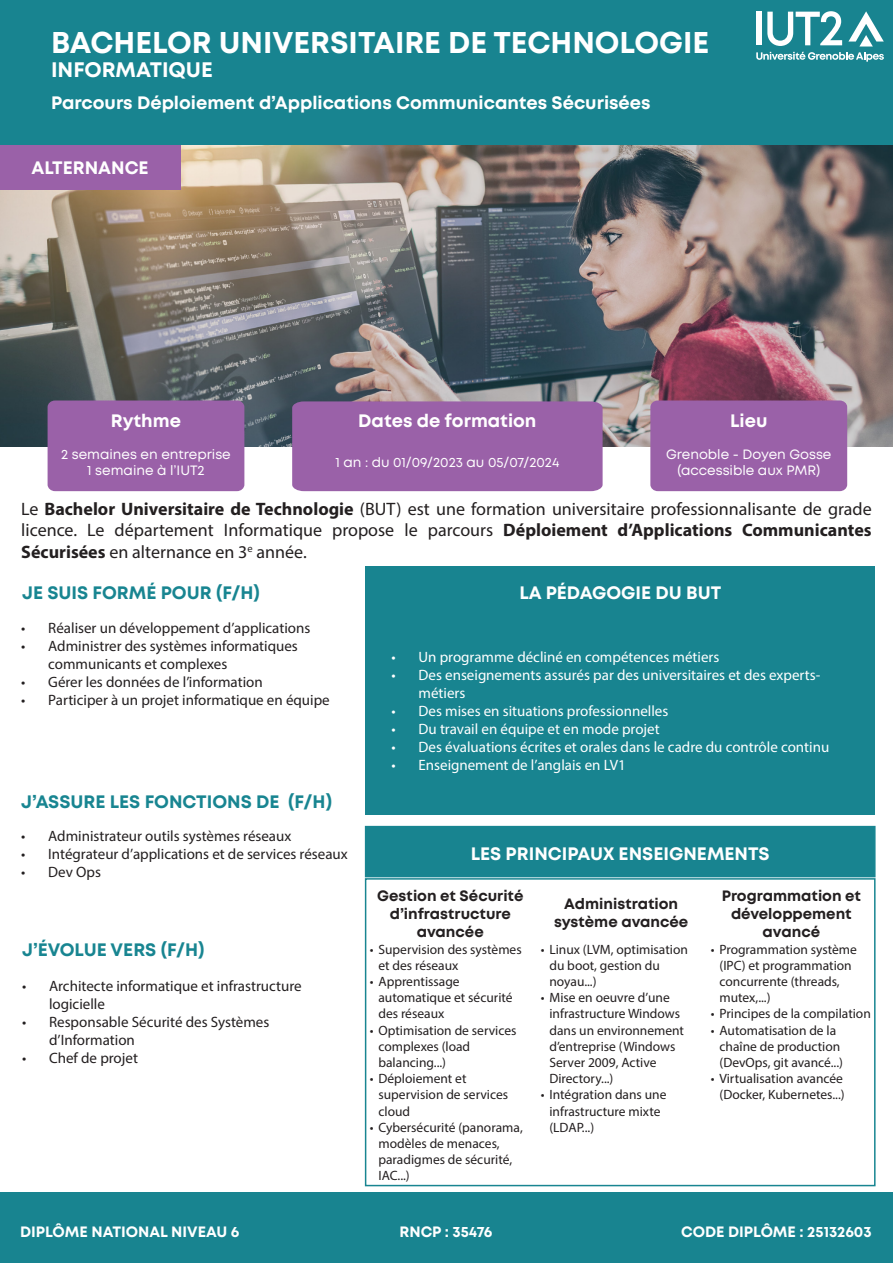
<style>
.page{position:relative;width:893px;height:1263px;background:#fff}
.page>*{position:absolute;margin:0;border:0;box-sizing:border-box;transform-origin:0 0}
.t1{font:700 30px "Mont";color:#fff}
.t2{font:700 21px "Mont";color:#fff}
.t3{font:18px/21.6px "Myriad Pro";color:#231f20;text-align:justify}
.t4{font:700 18px "Mont";color:#fff}
.t5{font:700 18px "Mont";color:#188591}
.t6{font:15px/18px "Myriad Pro";color:#231f20}
.t7{font:15px/18px "Myriad Pro";color:#fff}
.t8{font:700 15px/18px "Mont";color:#231f20;text-align:center}
.t9{font:700 15px "Mont";color:#fff}
.t10{font:13.5px/16.2px "Myriad Pro";color:#231f20}
.t11{font:13.5px/16.2px "Mont";color:#fff;text-align:center}
.s1{font-weight:700}
</style>
<div class="page">
<div style="left:0;top:0;width:893px;height:145px;background:#188490"></div>
<div style="left:1px;top:1192px;width:892px;height:71px;background:#188490"></div>
<svg style="left:756px;top:11px;width:128px;height:51px"></svg>
<img style="left:0;top:145px;width:893px;height:301px">
<div style="left:0;top:145px;width:180px;height:44px;background:#9a61a8"></div>
<div style="left:48px;top:400px;width:196px;height:91px;background:#9a61a8;border-radius:7px"></div>
<div style="left:292px;top:401px;width:311px;height:90px;background:#9a61a8"></div>
<div style="left:650px;top:400px;width:197px;height:91px;background:#9a61a8;border-radius:7px"></div>
<div style="left:365px;top:826px;width:510px;height:51px;background:#188490"></div>
<div style="left:365px;top:878px;width:510px;height:308px;border:2px solid #188591"></div>
<div style="left:366px;top:566px;width:509px;height:249px;background:#188490"></div>
<h1 class="t1" style="left:51px;top:23px;width:660px">BACHELOR UNIVERSITAIRE DE TECHNOLOGIE</h1>
<p class="t2" style="left:51px;top:56px;width:163px">INFORMATIQUE</p>
<p class="t4" style="left:51px;top:91px;width:601px">Parcours Déploiement d’Applications Communicantes Sécurisées</p>
<p class="t4" style="left:32px;top:156px;width:119px">ALTERNANCE</p>
<p class="t4" style="left:111px;top:409px;width:72px">Rythme</p>
<p class="t4" style="left:358px;top:409px;width:180px">Dates de formation</p>
<p class="t4" style="left:730px;top:409px;width:39px">Lieu</p>
<p class="t11" style="left:61px;top:446px;width:171px">2 semaines en entreprise</p>
<p class="t11" style="left:87px;top:463px;width:119px">1 semaine à l’IUT2</p>
<p class="t11" style="left:335px;top:455px;width:225px">1 an : du 01/09/2023 au 05/07/2024</p>
<p class="t11" style="left:666px;top:446px;width:167px">Grenoble - Doyen Gosse (accessible aux PMR)</p>
<p class="t3" style="left:21px;top:497px;width:852px">Le <span class="s1">Bachelor Universitaire de Technologie</span> (BUT) est une formation universitaire professionnalisante de grade licence. Le département Informatique propose le parcours <span class="s1">Déploiement d’Applications Communicantes Sécurisées</span> en alternance en 3<sup>e</sup> année.</p>
<p class="t5" style="left:22px;top:581px;width:239px">JE SUIS FORMÉ POUR (F/H)</p>
<p class="t6" style="left:21px;top:619px;width:291px">• Réaliser un développement d’applications</p>
<p class="t6" style="left:48px;top:637px;width:251px;text-indent:-27px">• Administrer des systèmes informatiques communicants et complexes</p>
<p class="t6" style="left:21px;top:673px;width:243px">• Gérer les données de l’information</p>
<p class="t6" style="left:21px;top:691px;width:310px">• Participer à un projet informatique en équipe</p>
<p class="t5" style="left:21px;top:790px;width:312px">J’ASSURE LES FONCTIONS DE (F/H)</p>
<p class="t6" style="left:21px;top:827px;width:272px">• Administrateur outils systèmes réseaux</p>
<p class="t6" style="left:21px;top:845px;width:328px">• Intégrateur d’applications et de services réseaux</p>
<p class="t6" style="left:21px;top:863px;width:81px">• Dev Ops</p>
<p class="t5" style="left:22px;top:938px;width:184px">J’ÉVOLUE VERS (F/H)</p>
<p class="t6" style="left:49px;top:976px;width:254px;text-indent:-27px">• Architecte informatique et infrastructure logicielle</p>
<p class="t6" style="left:49px;top:1012px;width:222px;text-indent:-27px">• Responsable Sécurité des Systèmes d’Information</p>
<p class="t6" style="left:22px;top:1048px;width:117px">• Chef de projet</p>
<p class="t9" style="left:20px;top:1222px;width:221px">DIPLÔME NATIONAL NIVEAU 6</p>
<p class="t4" style="left:520px;top:581px;width:203px">LA PÉDAGOGIE DU BUT</p>
<p class="t7" style="left:391px;top:647px;width:329px">• Un programme décliné en compétences métiers</p>
<p class="t7" style="left:418px;top:665px;width:403px;text-indent:-27px">• Des enseignements assurés par des universitaires et des experts&shy;métiers</p>
<p class="t7" style="left:391px;top:701px;width:278px">• Des mises en situations professionnelles</p>
<p class="t7" style="left:391px;top:719px;width:270px">• Du travail en équipe et en mode projet</p>
<p class="t7" style="left:391px;top:737px;width:439px">• Des évaluations écrites et orales dans le cadre du contrôle continu</p>
<p class="t7" style="left:391px;top:755px;width:236px">• Enseignement de l’anglais en LV1</p>
<p class="t4" style="left:471px;top:842px;width:300px">LES PRINCIPAUX ENSEIGNEMENTS</p>
<p class="t8" style="left:377px;top:887px;width:148px">Gestion et Sécurité d’infrastructure avancée</p>
<p class="t8" style="left:554px;top:895px;width:136px">Administration système avancée</p>
<p class="t8" style="left:722px;top:887px;width:141px">Programmation et développement avancé</p>
<p class="t10" style="left:378px;top:941px;width:145px;text-indent:-9px">• Supervision des systèmes et des réseaux</p>
<p class="t10" style="left:378px;top:973px;width:136px;text-indent:-9px">• Apprentissage automatique et sécurité des réseaux</p>
<p class="t10" style="left:378px;top:1022px;width:140px;text-indent:-9px">• Optimisation de services complexes (load balancing...)</p>
<p class="t10" style="left:378px;top:1070px;width:131px;text-indent:-9px">• Déploiement et supervision de services cloud</p>
<p class="t10" style="left:378px;top:1119px;width:146px;text-indent:-9px">• Cybersécurité (panorama, modèles de menaces, paradigmes de sécurité,<br>IAC...)</p>
<p class="t10" style="left:549px;top:941px;width:140px;text-indent:-9px">• Linux (LVM, optimisation du boot, gestion du noyau...)</p>
<p class="t10" style="left:549px;top:989px;width:136px;text-indent:-9px">• Mise en oeuvre d’une infrastructure Windows dans un environnement d’entreprise (Windows<br>Server 2009, Active<br>Directory...)</p>
<p class="t10" style="left:549px;top:1086px;width:119px;text-indent:-9px">• Intégration dans une infrastructure mixte (LDAP...)</p>
<p class="t10" style="left:719px;top:941px;width:139px;text-indent:-9px">• Programmation système (IPC) et programmation concurrente (threads, mutex,...)</p>
<p class="t10" style="left:711px;top:1005px;width:161px">• Principes de la compilation</p>
<p class="t10" style="left:719px;top:1022px;width:125px;text-indent:-9px">• Automatisation de la chaîne de production (DevOps, git avancé...)</p>
<p class="t10" style="left:711px;top:1070px;width:135px;text-align:right">• Virtualisation avancée (Docker, Kubernetes...)</p>
<p class="t9" style="left:399px;top:1222px;width:95px">RNCP : 35476</p>
<p class="t9" style="left:681px;top:1222px;width:192px">CODE DIPLÔME : 25132603</p>
</div>
